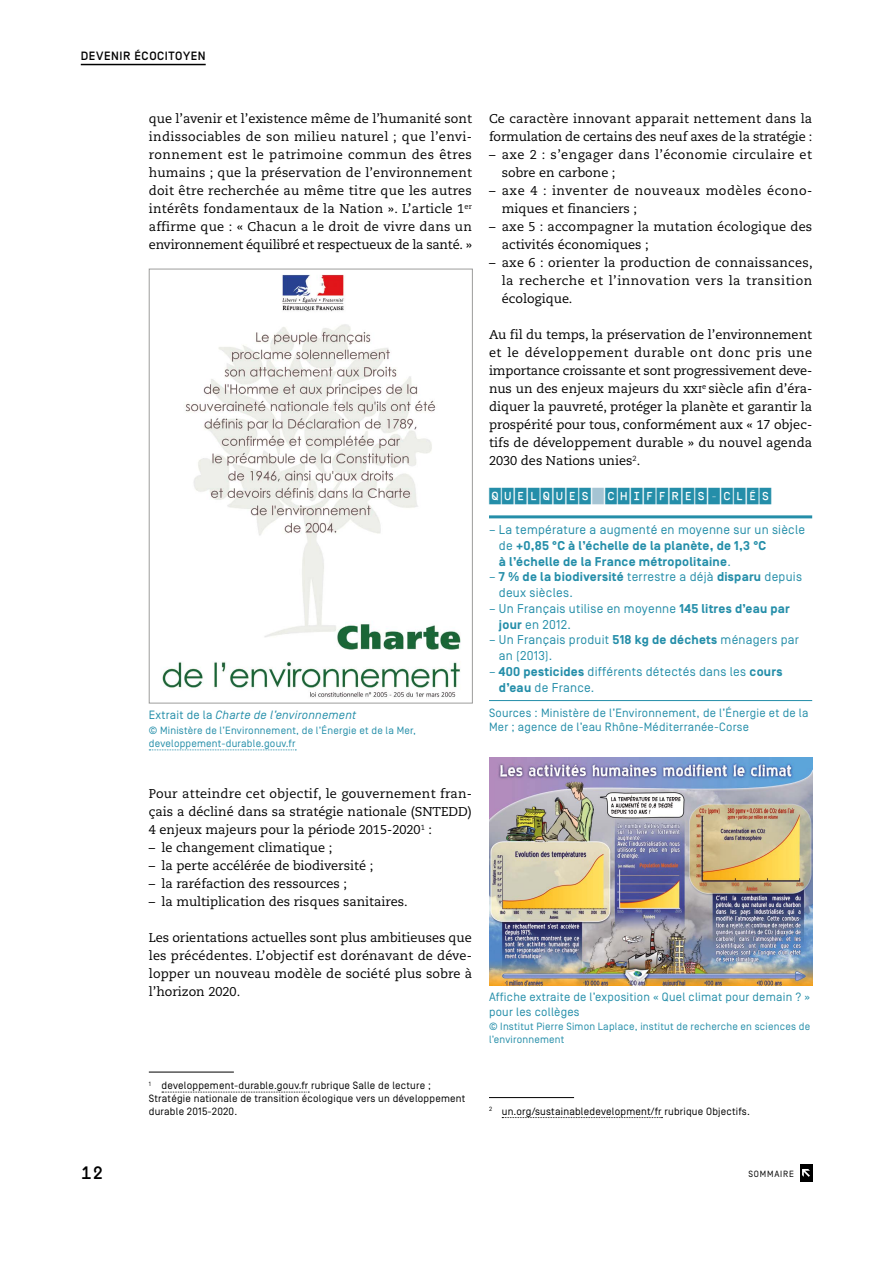
<style>
.page{position:relative;width:893px;height:1263px;background:#fff}
.page>*{position:absolute;margin:0;border:0;box-sizing:border-box;transform-origin:0 0}
.t1{font:500 18px "Simplon BP Mono";color:#000}
.Tableau_encadre_titr{font:500 16.5px "Simplon CNDP";letter-spacing:.05em;color:#248ea9}
.Texte_courant{font:12.75px/18px "Caecilia LT Std";color:#000;text-align:justify}
.Tableau_encadre_text{font:12.75px/15.8px "Simplon BP Regular";letter-spacing:.02em;color:#248ea9}
.Tableau_encadre_text-2{font:700 12.75px/15.8px "Simplon BP";letter-spacing:.02em;color:#248ea9}
.Texte_courant-2{font:12.75px/18px "Caecilia LT Std";letter-spacing:.03em;color:#000}
.Texte_courant-3{font:12.75px/18px "Caecilia LT Std";letter-spacing:.04em;color:#000}
.Legende{font:12px/14.2px "Simplon BP Regular";letter-spacing:.02em;color:#248ea9}
.Legende-2{font:italic 12px "Simplon BP Regular";letter-spacing:.02em;color:#248ea9}
.t2{font:500 12px "Simplon BP";letter-spacing:.05em;color:#000}
.Notes_basdepage{font:10.5px/12.8px "Simplon BP Regular";letter-spacing:.02em;color:#000}
.Copyright{font:10.5px/12.8px "Simplon BP Regular";letter-spacing:.02em;color:#248ea9}
.t3{font:9px "Simplon BP Regular";letter-spacing:.09em;color:#000}
.s1{font-style:normal}
.s2{font-family:"Simplon BP Regular";font-weight:400}
.s3{font-family:"Simplon BP";font-weight:700}
</style>
<div class="page">
<hr style="left:81px;top:64px;width:125px;height:1px;background:#000">
<div style="left:800px;top:1164px;width:12px;height:17px;background:#000"></div>
<svg style="left:802px;top:1169px;width:8px;height:8px"></svg>
<svg style="left:149px;top:749px;width:147px;height:1px"></svg>
<img style="left:162px;top:274px;width:299px;height:423px">
<div style="left:149px;top:269px;width:324px;height:434px;border:1px solid #9d9d9c"></div>
<hr style="left:149px;top:1072px;width:85px;height:1px;background:#000">
<svg style="left:162px;top:1092px;width:147px;height:1px"></svg>
<hr style="left:489px;top:515px;width:323px;height:3px;background:#248ea9">
<hr style="left:489px;top:700px;width:323px;height:1px;background:#248ea9">
<img style="left:489px;top:757px;width:323px;height:229px">
<hr style="left:489px;top:1097px;width:85px;height:1px;background:#000">
<svg style="left:502px;top:1117px;width:160px;height:1px"></svg>
<p class="t2" style="left:81px;top:49px;width:126px">DEVENIR ÉCOCITOYEN</p>
<p class="t1" style="left:81px;top:1161px;width:24px">12</p>
<p class="Texte_courant" style="left:149px;top:110px;width:325px">que l’avenir et l’existence même de l’humanité sont indissociables de son milieu naturel ; que l’envi&shy;ronnement est le patrimoine commun des êtres humains ; que la préservation de l’environnement doit être recherchée au même titre que les autres intérêts fondamentaux de la Nation ». L’article 1<sup>er </sup>affirme que : « Chacun a le droit de vivre dans un environnement équilibré et respectueux de la santé. »</p>
<p class="Legende-2" style="left:149px;top:708px;width:209px"><span class="s1">Extrait de la</span> Charte de l’environnement</p>
<p class="Copyright" style="left:149px;top:724px;width:269px">© Ministère de l’Environnement, de l’Énergie et de la Mer, developpement-durable.gouv.fr</p>
<p class="Texte_courant" style="left:149px;top:785px;width:325px">Pour atteindre cet objectif, le gouvernement fran&shy;çais a décliné dans sa stratégie nationale (SNTEDD)<br>4 enjeux majeurs pour la période 2015-2020<sup>1</sup> :</p>
<p class="Texte_courant" style="left:149px;top:839px;width:185px">– le changement climatique ;</p>
<p class="Texte_courant" style="left:149px;top:857px;width:226px">– la perte accélérée de biodiversité ;</p>
<p class="Texte_courant" style="left:149px;top:875px;width:200px">– la raréfaction des ressources ;</p>
<p class="Texte_courant" style="left:149px;top:893px;width:260px">– la multiplication des risques sanitaires.</p>
<p class="Texte_courant" style="left:149px;top:929px;width:325px">Les orientations actuelles sont plus ambitieuses que les précédentes. L’objectif est dorénavant de déve&shy;lopper un nouveau modèle de société plus sobre à l’horizon 2020.</p>
<p class="Notes_basdepage" style="left:149px;top:1079px;width:318px"><sup>1</sup> developpement-durable.gouv.fr rubrique Salle de lecture ;<br>Stratégie nationale de transition écologique vers un développement durable 2015-2020.</p>
<p class="Texte_courant" style="left:489px;top:110px;width:325px">Ce caractère innovant apparait nettement dans la formulation de certains des neuf axes de la stratégie :</p>
<p class="Texte_courant-2" style="left:502px;top:146px;width:312px;text-indent:-13px">– axe 2 : s’engager dans l’économie circulaire et sobre en carbone ;</p>
<p class="Texte_courant-3" style="left:502px;top:182px;width:312px;text-indent:-13px">– axe 4 : inventer de nouveaux modèles écono&shy;miques et financiers ;</p>
<p class="Texte_courant" style="left:502px;top:218px;width:312px;text-indent:-13px">– axe 5 : accompagner la mutation écologique des activités économiques ;</p>
<p class="Texte_courant" style="left:502px;top:254px;width:312px;text-indent:-13px">– axe 6 : orienter la production de connaissances, la recherche et l’innovation vers la transition écologique.</p>
<p class="Texte_courant" style="left:489px;top:326px;width:325px">Au fil du temps, la préservation de l’environnement et le développement durable ont donc pris une importance croissante et sont progressivement deve&shy;nus un des enjeux majeurs du xxi<sup>e</sup> siècle afin d’éra&shy;diquer la pauvreté, protéger la planète et garantir la prospérité pour tous, conformément aux « 17 objec&shy;tifs de développement durable » du nouvel agenda 2030 des Nations unies<sup>2</sup>.</p>
<p class="Tableau_encadre_titr" style="left:489px;top:488px;width:284px">QUELQUES CHIFFRES-CLÉS</p>
<p class="Tableau_encadre_text-2" style="left:499px;top:522px;width:308px;text-indent:-10px"><span class="s2">– La température a augmenté en moyenne sur un siècle de</span> +0,85 °C à l’échelle de la planète, de 1,3 °C<br>à l’échelle de la France métropolitaine<span class="s2">.</span></p>
<p class="Tableau_encadre_text" style="left:499px;top:569px;width:305px;text-indent:-10px">– <span class="s3">7 % de la biodiversité</span> terrestre a déjà <span class="s3">disparu</span> depuis deux siècles.</p>
<p class="Tableau_encadre_text" style="left:499px;top:601px;width:292px;text-indent:-10px">– Un Français utilise en moyenne <span class="s3">145 litres d’eau par jour</span> en 2012.</p>
<p class="Tableau_encadre_text" style="left:499px;top:632px;width:302px;text-indent:-10px">– Un Français produit <span class="s3">518 kg de déchets</span> ménagers par an (2013).</p>
<p class="Tableau_encadre_text" style="left:499px;top:664px;width:285px;text-indent:-10px">– <span class="s3">400 pesticides</span> différents détectés dans les <span class="s3">cours d’eau</span> de France.</p>
<p class="Legende" style="left:489px;top:705px;width:321px">Sources : Ministère de l’Environnement, de l’Énergie et de la<br>Mer ; agence de l’eau Rhône-Méditerranée-Corse</p>
<p class="Legende" style="left:489px;top:990px;width:323px">Affiche extraite de l’exposition « Quel climat pour demain ? » pour les collèges</p>
<p class="Copyright" style="left:489px;top:1020px;width:323px">© Institut Pierre Simon Laplace, institut de recherche en sciences de l’environnement</p>
<p class="Notes_basdepage" style="left:489px;top:1104px;width:263px"><sup>2</sup> un.org/sustainabledevelopment/fr rubrique Objectifs.</p>
<p class="t3" style="left:748px;top:1168px;width:47px">SOMMAIRE</p>
</div>
